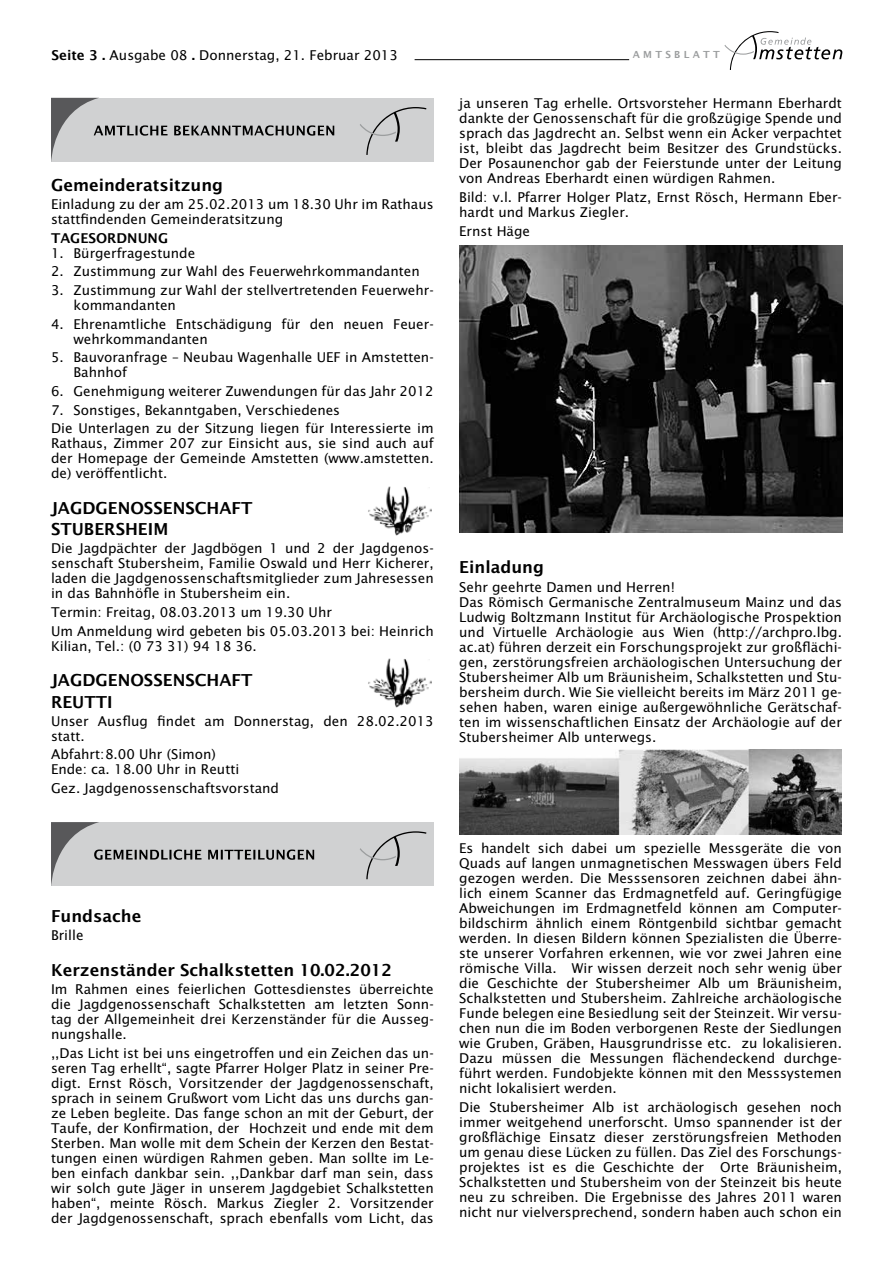
<style>
.page{position:relative;width:893px;height:1263px;background:#fff}
.page>*{position:absolute;margin:0;border:0;box-sizing:border-box;transform-origin:0 0}
.t1{font:16.5px/21.6px "Lucida Sans Demibold Roman";color:#000}
.t2{font:13.5px/15px "Lucida Sans";color:#000}
.t3{font:13.5px "Lucida Sans Demibold Roman";color:#000}
.t4{font:9.75px "Lucida Sans Demibold Roman";letter-spacing:.34em;color:#9c9e9f}
.s1{font-family:"Lucida Sans Demibold Roman"}
</style>
<div class="page">
<svg style="left:724px;top:31px;width:118px;height:39px"></svg>
<hr style="left:415px;top:59px;width:214px;height:1px;background:#000">
<div style="left:51px;top:98px;width:383px;height:64px;background:#d0d1d2"></div>
<svg style="left:51px;top:98px;width:283px;height:64px"></svg>
<svg style="left:360px;top:107px;width:66px;height:48px"></svg>
<img style="left:368px;top:486px;width:64px;height:50px">
<img style="left:368px;top:659px;width:64px;height:49px">
<div style="left:51px;top:822px;width:383px;height:64px;background:#d0d1d2"></div>
<svg style="left:51px;top:822px;width:263px;height:64px"></svg>
<svg style="left:360px;top:831px;width:66px;height:48px"></svg>
<img style="left:459px;top:246px;width:383px;height:287px">
<img style="left:459px;top:749px;width:383px;height:86px">
<p class="t2" style="left:51px;top:48px;width:348px"><span class="s1">Seite 3 .</span> Ausgabe 08 <span class="s1">.</span> Donnerstag, 21. Februar 2013</p>
<p class="t4" style="left:633px;top:48px;width:89px">AMTSBLATT</p>
<p class="t1" style="left:51px;top:174px;width:174px">Gemeinderatsitzung</p>
<p class="t2" style="left:51px;top:197px;width:384px">Einladung zu der am 25.02.2013 um 18.30 Uhr im Rathaus stattfindenden Gemeinderatsitzung</p>
<p class="t3" style="left:51px;top:230px;width:119px">TAGESORDNUNG</p>
<p class="t2" style="left:51px;top:245px;width:146px">1. Bürgerfragestunde</p>
<p class="t2" style="left:51px;top:264px;width:370px">2. Zustimmung zur Wahl des Feuerwehrkommandanten</p>
<p class="t2" style="left:74px;top:283px;width:362px;text-indent:-23px">3. Zustimmung zur Wahl der stellvertretenden Feuerwehr&shy;kommandanten</p>
<p class="t2" style="left:74px;top:316px;width:362px;text-indent:-23px">4. Ehrenamtliche Entschädigung für den neuen Feuer&shy;wehrkommandanten</p>
<p class="t2" style="left:74px;top:350px;width:362px;text-indent:-23px">5. Bauvoranfrage – Neubau Wagenhalle UEF in Amstetten-<br>Bahnhof</p>
<p class="t2" style="left:51px;top:384px;width:384px">6. Genehmigung weiterer Zuwendungen für das Jahr 2012</p>
<p class="t2" style="left:51px;top:400px;width:384px;line-height:18.6px">7. Sonstiges, Bekanntgaben, Verschiedenes<br>Die Unterlagen zu der Sitzung liegen für Interessierte im</p>
<p class="t2" style="left:51px;top:436px;width:384px;text-align:justify">Rathaus, Zimmer 207 zur Einsicht aus, sie sind auch auf der Homepage der Gemeinde Amstetten (www.amstetten. de) veröffentlicht.</p>
<p class="t1" style="left:51px;top:497px;width:203px">JAGDGENOSSENSCHAFT<br>STUBERSHEIM</p>
<p class="t2" style="left:51px;top:541px;width:384px;text-align:justify">Die Jagdpächter der Jagdbögen 1 und 2 der Jagdgenos&shy;senschaft Stubersheim, Familie Oswald und Herr Kicherer, laden die Jagdgenossenschaftsmitglieder zum Jahresessen in das Bahnhöfle in Stubersheim ein.</p>
<p class="t2" style="left:51px;top:603px;width:384px;line-height:18.6px">Termin: Freitag, 08.03.2013 um 19.30 Uhr<br>Um Anmeldung wird gebeten bis 05.03.2013 bei: Heinrich</p>
<p class="t2" style="left:51px;top:638px;width:207px">Kilian, Tel.: (0 73 31) 94 18 36.</p>
<p class="t1" style="left:51px;top:669px;width:203px">JAGDGENOSSENSCHAFT<br>REUTTI</p>
<p class="t2" style="left:51px;top:713px;width:384px">Unser Ausflug findet am Donnerstag, den 28.02.2013 statt.</p>
<p class="t2" style="left:51px;top:747px;width:190px">Abfahrt:8.00 Uhr (Simon)<br>Ende: ca. 18.00 Uhr in Reutti</p>
<p class="t2" style="left:51px;top:780px;width:230px">Gez. Jagdgenossenschaftsvorstand</p>
<p class="t1" style="left:51px;top:905px;width:92px">Fundsache</p>
<p class="t2" style="left:51px;top:928px;width:34px">Brille</p>
<p class="t1" style="left:51px;top:959px;width:342px">Kerzenständer Schalkstetten 10.02.2012</p>
<p class="t2" style="left:51px;top:982px;width:384px;text-align:justify">Im Rahmen eines feierlichen Gottesdienstes überreichte die Jagdgenossenschaft Schalkstetten am letzten Sonn&shy;tag der Allgemeinheit drei Kerzenständer für die Ausseg&shy;nungshalle.</p>
<p class="t2" style="left:51px;top:1045px;width:384px;text-align:justify">,,Das Licht ist bei uns eingetroffen und ein Zeichen das un&shy;seren Tag erhellt“, sagte Pfarrer Holger Platz in seiner Pre&shy;digt. Ernst Rösch, Vorsitzender der Jagdgenossenschaft, sprach in seinem Grußwort vom Licht das uns durchs gan&shy;ze Leben begleite. Das fange schon an mit der Geburt, der Taufe, der Konfirmation, der Hochzeit und ende mit dem Sterben. Man wolle mit dem Schein der Kerzen den Bestat&shy;tungen einen würdigen Rahmen geben. Man sollte im Le&shy;ben einfach dankbar sein. ,,Dankbar darf man sein, dass wir solch gute Jäger in unserem Jagdgebiet Schalkstetten haben“, meinte Rösch. Markus Ziegler 2. Vorsitzender der Jagdgenossenschaft, sprach ebenfalls vom Licht, das</p>
<p class="t2" style="left:459px;top:96px;width:384px;text-align:justify">ja unseren Tag erhelle. Ortsvorsteher Hermann Eberhardt dankte der Genossenschaft für die großzügige Spende und sprach das Jagdrecht an. Selbst wenn ein Acker verpachtet ist, bleibt das Jagdrecht beim Besitzer des Grundstücks.<br>Der Posaunenchor gab der Feierstunde unter der Leitung von Andreas Eberhardt einen würdigen Rahmen.</p>
<p class="t2" style="left:459px;top:190px;width:384px">Bild: v.l. Pfarrer Holger Platz, Ernst Rösch, Hermann Eber&shy;hardt und Markus Ziegler.</p>
<p class="t2" style="left:459px;top:223px;width:72px">Ernst Häge</p>
<p class="t1" style="left:459px;top:556px;width:86px">Einladung</p>
<p class="t2" style="left:459px;top:579px;width:384px">Sehr geehrte Damen und Herren!<br>Das Römisch Germanische Zentralmuseum Mainz und das Ludwig Boltzmann Institut für Archäologische Prospektion und Virtuelle Archäologie aus Wien (http://archpro.lbg. ac.at) führen derzeit ein Forschungsprojekt zur großflächi&shy;gen, zerstörungsfreien archäologischen Untersuchung der Stubersheimer Alb um Bräunisheim, Schalkstetten und Stu&shy;bersheim durch. Wie Sie vielleicht bereits im März 2011 ge&shy;sehen haben, waren einige außergewöhnliche Gerätschaf&shy;ten im wissenschaftlichen Einsatz der Archäologie auf der Stubersheimer Alb unterwegs.</p>
<p class="t2" style="left:459px;top:841px;width:384px;text-align:justify">Es handelt sich dabei um spezielle Messgeräte die von Quads auf langen unmagnetischen Messwagen übers Feld gezogen werden. Die Messsensoren zeichnen dabei ähn&shy;lich einem Scanner das Erdmagnetfeld auf. Geringfügige Abweichungen im Erdmagnetfeld können am Computer&shy;bildschirm ähnlich einem Röntgenbild sichtbar gemacht werden. In diesen Bildern können Spezialisten die Überre&shy;ste unserer Vorfahren erkennen, wie vor zwei Jahren eine römische Villa. Wir wissen derzeit noch sehr wenig über die Geschichte der Stubersheimer Alb um Bräunisheim, Schalkstetten und Stubersheim. Zahlreiche archäologische Funde belegen eine Besiedlung seit der Steinzeit. Wir versu&shy;chen nun die im Boden verborgenen Reste der Siedlungen wie Gruben, Gräben, Hausgrundrisse etc. zu lokalisieren.<br>Dazu müssen die Messungen flächendeckend durchge&shy;führt werden. Fundobjekte können mit den Messsystemen nicht lokalisiert werden.</p>
<p class="t2" style="left:459px;top:1100px;width:384px;text-align:justify">Die Stubersheimer Alb ist archäologisch gesehen noch immer weitgehend unerforscht. Umso spannender ist der großflächige Einsatz dieser zerstörungsfreien Methoden um genau diese Lücken zu füllen. Das Ziel des Forschungs&shy;projektes ist es die Geschichte der Orte Bräunisheim, Schalkstetten und Stubersheim von der Steinzeit bis heute neu zu schreiben. Die Ergebnisse des Jahres 2011 waren nicht nur vielversprechend, sondern haben auch schon ein</p>
</div>
